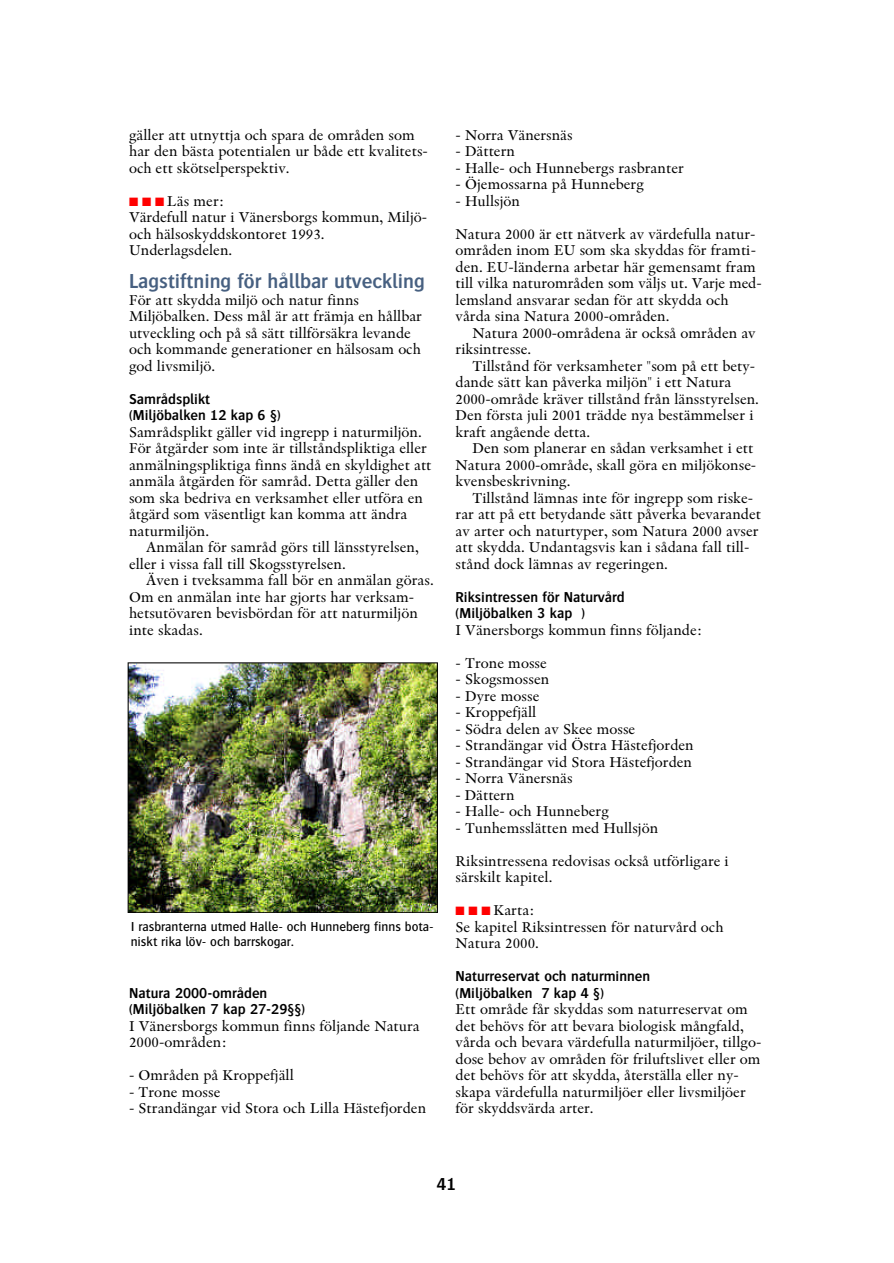
<style>
.page{position:relative;width:894px;height:1263px;background:#fff}
.page>*{position:absolute;margin:0;border:0;box-sizing:border-box;transform-origin:0 0}
.t1{font:600 21px "Bosis";color:#476081}
.t2{font:600 18px "Bosis";color:#000}
.t3{font:15px/16.5px "Indigo";color:#000}
.t4{font:600 15px/16.5px "Bosis";color:#000}
.t5{font:500 13.5px/15px "Bosis";color:#000}
.s1{color:#f00}
</style>
<div class="page">
<img style="left:128px;top:662px;width:310px;height:251px">
<p class="t3" style="left:129px;top:127px;width:300px">gäller att utnyttja och spara de områden som har den bästa potentialen ur både ett kvalitets&shy;och ett skötselperspektiv.</p>
<p class="t3" style="left:129px;top:193px;width:300px"><span class="s1">■</span> <span class="s1">■</span> <span class="s1">■</span> Läs mer:<br>Värdefull natur i Vänersborgs kommun, Miljö&shy;och hälsoskyddskontoret 1993.<br>Underlagsdelen.</p>
<h1 class="t1" style="left:129px;top:270px;width:297px">Lagstiftning för hållbar utveckling</h1>
<p class="t3" style="left:129px;top:292px;width:295px">För att skydda miljö och natur finns Miljöbalken. Dess mål är att främja en hållbar utveckling och på så sätt tillförsäkra levande och kommande generationer en hälsosam och god livsmiljö.</p>
<p class="t4" style="left:129px;top:390px;width:153px">Samrådsplikt (Miljöbalken 12 kap 6 §)</p>
<p class="t3" style="left:129px;top:424px;width:304px">Samrådsplikt gäller vid ingrepp i naturmiljön.<br>För åtgärder som inte är tillståndspliktiga eller anmälningspliktiga finns ändå en skyldighet att anmäla åtgärden för samråd. Detta gäller den som ska bedriva en verksamhet eller utföra en åtgärd som väsentligt kan komma att ändra naturmiljön.</p>
<p class="t3" style="left:129px;top:539px;width:291px;text-indent:17px">Anmälan för samråd görs till länsstyrelsen, eller i vissa fall till Skogsstyrelsen.</p>
<p class="t3" style="left:129px;top:572px;width:306px;text-indent:17px">Även i tveksamma fall bör en anmälan göras.<br>Om en anmälan inte har gjorts har verksam&shy;hetsutövaren bevisbördan för att naturmiljön inte skadas.</p>
<p class="t5" style="left:131px;top:919px;width:305px">I rasbranterna utmed Halle- och Hunneberg finns bota&shy;niskt rika löv- och barrskogar.</p>
<p class="t4" style="left:129px;top:984px;width:178px">Natura 2000-områden (Miljöbalken 7 kap 27-29§§)</p>
<p class="t3" style="left:129px;top:1018px;width:292px">I Vänersborgs kommun finns följande Natura<br>2000-områden:</p>
<p class="t3" style="left:129px;top:1067px;width:166px">- Områden på Kroppefjäll</p>
<p class="t3" style="left:129px;top:1084px;width:93px">- Trone mosse</p>
<p class="t3" style="left:129px;top:1100px;width:299px">- Strandängar vid Stora och Lilla Hästefjorden</p>
<p class="t3" style="left:456px;top:127px;width:119px">- Norra Vänersnäs</p>
<p class="t3" style="left:456px;top:143px;width:61px">- Dättern</p>
<p class="t3" style="left:456px;top:160px;width:230px">- Halle- och Hunnebergs rasbranter</p>
<p class="t3" style="left:456px;top:176px;width:190px">- Öjemossarna på Hunneberg</p>
<p class="t3" style="left:456px;top:184px;width:301px;line-height:33px">- Hullsjön<br>Natura 2000 är ett nätverk av värdefulla natur-</p>
<p class="t3" style="left:456px;top:242px;width:308px">områden inom EU som ska skyddas för framti&shy;den. EU-länderna arbetar här gemensamt fram till vilka naturområden som väljs ut. Varje med&shy;lemsland ansvarar sedan för att skydda och vårda sina Natura 2000-områden.</p>
<p class="t3" style="left:456px;top:325px;width:302px;text-indent:17px">Natura 2000-områdena är också områden av riksintresse.</p>
<p class="t3" style="left:456px;top:358px;width:305px;text-indent:17px">Tillstånd för verksamheter "som på ett bety&shy;dande sätt kan påverka miljön" i ett Natura 2000-område kräver tillstånd från länsstyrelsen.<br>Den första juli 2001 trädde nya bestämmelser i kraft angående detta.</p>
<p class="t3" style="left:456px;top:440px;width:302px;text-indent:17px">Den som planerar en sådan verksamhet i ett<br>Natura 2000-område, skall göra en miljökonse&shy;kvensbeskrivning.</p>
<p class="t3" style="left:456px;top:490px;width:307px;text-indent:17px">Tillstånd lämnas inte för ingrepp som riske&shy;rar att på ett betydande sätt påverka bevarandet av arter och naturtyper, som Natura 2000 avser att skydda. Undantagsvis kan i sådana fall till&shy;stånd dock lämnas av regeringen.</p>
<p class="t4" style="left:456px;top:588px;width:171px">Riksintressen för Naturvård (Miljöbalken 3 kap )</p>
<p class="t3" style="left:456px;top:622px;width:248px">I Vänersborgs kommun finns följande:</p>
<p class="t3" style="left:456px;top:655px;width:93px">- Trone mosse</p>
<p class="t3" style="left:456px;top:671px;width:95px">- Skogsmossen</p>
<p class="t3" style="left:456px;top:688px;width:86px">- Dyre mosse</p>
<p class="t3" style="left:456px;top:704px;width:82px">- Kroppefjäll</p>
<p class="t3" style="left:456px;top:721px;width:181px">- Södra delen av Skee mosse</p>
<p class="t3" style="left:456px;top:737px;width:240px">- Strandängar vid Östra Hästefjorden</p>
<p class="t3" style="left:456px;top:754px;width:238px">- Strandängar vid Stora Hästefjorden</p>
<p class="t3" style="left:456px;top:770px;width:119px">- Norra Vänersnäs</p>
<p class="t3" style="left:456px;top:787px;width:61px">- Dättern</p>
<p class="t3" style="left:456px;top:803px;width:155px">- Halle- och Hunneberg</p>
<p class="t3" style="left:456px;top:820px;width:204px">- Tunhemsslätten med Hullsjön</p>
<p class="t3" style="left:456px;top:853px;width:275px">Riksintressena redovisas också utförligare i särskilt kapitel.</p>
<p class="t3" style="left:456px;top:902px;width:270px"><span class="s1">■</span> <span class="s1">■</span> <span class="s1">■</span> Karta:<br>Se kapitel Riksintressen för naturvård och<br>Natura 2000.</p>
<p class="t4" style="left:456px;top:968px;width:196px">Naturreservat och naturminnen (Miljöbalken 7 kap 4 §)</p>
<p class="t3" style="left:456px;top:1001px;width:307px">Ett område får skyddas som naturreservat om det behövs för att bevara biologisk mångfald, vårda och bevara värdefulla naturmiljöer, tillgo&shy;dose behov av områden för friluftslivet eller om det behövs för att skydda, återställa eller ny&shy;skapa värdefulla naturmiljöer eller livsmiljöer för skyddsvärda arter.</p>
<p class="t2" style="left:437px;top:1175px;width:21px">41</p>
</div>
